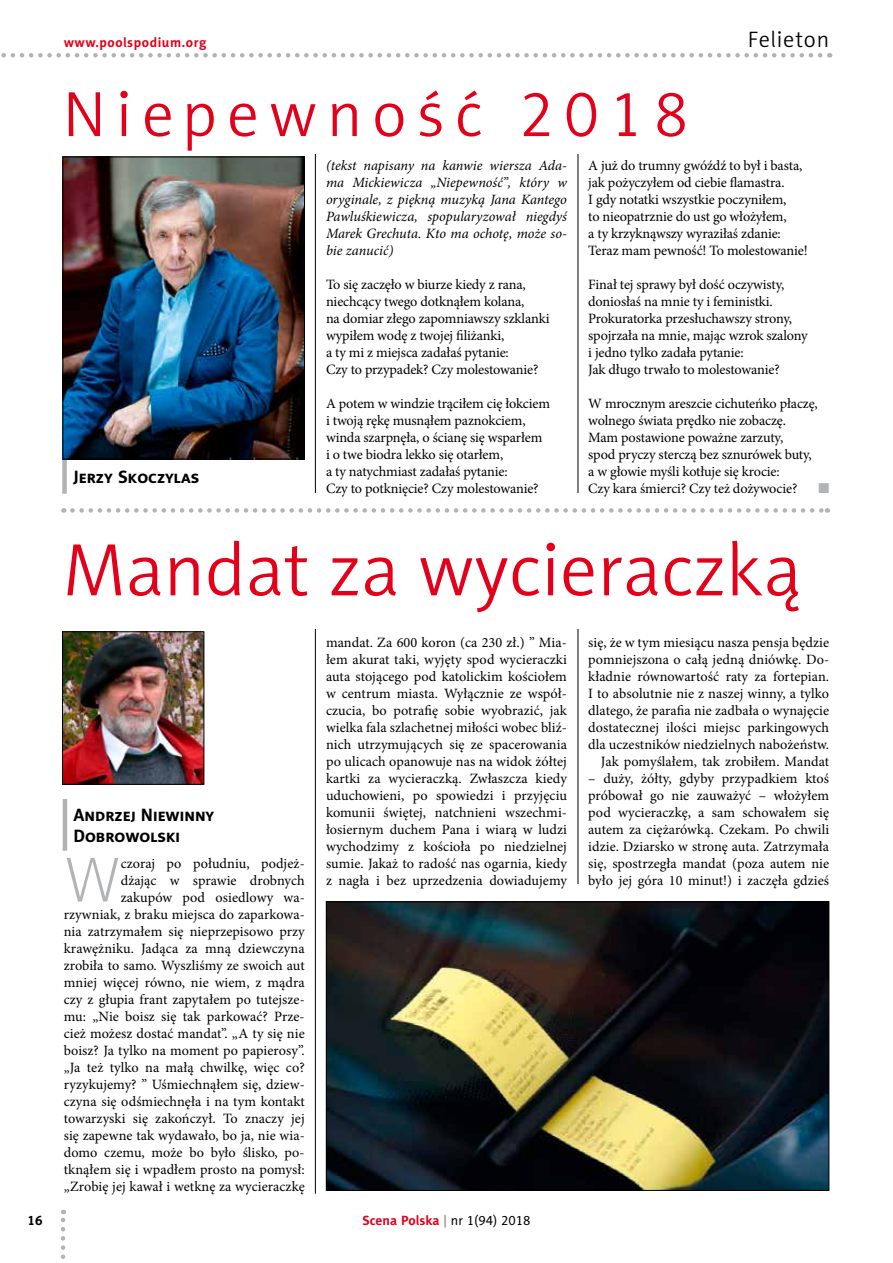
<style>
.page{position:relative;width:893px;height:1263px;background:#fff}
.page>*{position:absolute;margin:0;border:0;box-sizing:border-box;transform-origin:0 0}
.t1{font:75px "Naomi Sans EFN Light";color:#e2001a}
.t2{font:64.5px "Naomi Sans EFN Light";letter-spacing:.155em;color:#e2001a}
.t3{font:64.5px "Naomi Sans EFN Thin";color:#b1b3b4}
.t4{font:22.5px "Naomi Sans EFN Light";letter-spacing:.04em;color:#000}
.t5{font:700 18px/21.6px "Naomi Sans EFN";color:#000}
.t6{font:14.25px/17px "Minion Pro";letter-spacing:-.005em;color:#000}
.t7{font:italic 14.25px/17px "Minion Pro";letter-spacing:-.005em;color:#000;text-align:justify}
.t8{font:14.25px "Zapf Dingbats ITC";color:#b1b3b4}
.t9{font:700 13.5px "Naomi Sans EFN";color:#e2001a}
.t10{font:700 13.5px "Naomi Sans EFN";letter-spacing:.04em;color:#e2001a}
.t11{font:700 13.5px "Naomi Sans EFN";color:#000}
.s1{color:#9c9e9f}
.s2{font-weight:400;color:#000}
</style>
<div class="page">
<svg style="left:61px;top:1210px;width:4px;height:49px"></svg>
<hr style="left:315px;top:85px;width:1px;height:1109px;background:#000">
<hr style="left:578px;top:85px;width:1px;height:1109px;background:#000">
<svg style="left:1px;top:53px;width:819px;height:5px"></svg>
<div style="left:326px;top:884px;width:503px;height:310px;background:#fff"></div>
<svg style="left:72px;top:508px;width:756px;height:5px"></svg>
<div style="left:63px;top:85px;width:768px;height:68px;background:#fff"></div>
<div style="left:62px;top:459px;width:5px;height:35px;background:#b1b3b4"></div>
<img style="left:65px;top:159px;width:238px;height:298px">
<div style="left:63px;top:157px;width:242px;height:302px;border:1px solid #000"></div>
<div style="left:63px;top:530px;width:768px;height:99px;background:#fff"></div>
<img style="left:328px;top:903px;width:499px;height:286px">
<div style="left:326px;top:901px;width:503px;height:290px;border:1px solid #000"></div>
<hr style="left:63px;top:799px;width:4px;height:52px;background:#b1b3b4">
<img style="left:64px;top:633px;width:138px;height:149px">
<div style="left:62px;top:631px;width:142px;height:153px;border:1px solid #000"></div>
<p class="t10" style="left:64px;top:34px;width:144px">www.poolspodium.org</p>
<h2 class="t2" style="left:63px;top:77px;width:627px">Niepewność 2018</h2>
<h3 class="t4" style="left:748px;top:26px;width:83px">Felieton</h3>
<p class="t5" style="left:73px;top:466px;width:128px">Jerzy Skoczylas</p>
<p class="t7" style="left:326px;top:157px;width:242px">(tekst napisany na kanwie wiersza Ada&shy;ma Mickiewicza „Niepewność”, który w oryginale, z piękną muzyką Jana Kantego Pawluśkiewicza, spopularyzował niegdyś Marek Grechuta. Kto ma ochotę, może so&shy;bie zanucić)</p>
<p class="t6" style="left:326px;top:276px;width:225px">To się zaczęło w biurze kiedy z rana, niechcący twego dotknąłem kolana,<br>na domiar złego zapomniawszy szklanki wypiłem wodę z twojej filiżanki,<br>a ty mi z miejsca zadałaś pytanie:<br>Czy to przypadek? Czy molestowanie?</p>
<p class="t6" style="left:326px;top:395px;width:226px">A potem w windzie trąciłem cię łokciem i twoją rękę musnąłem paznokciem, winda szarpnęła, o ścianę się wsparłem<br>i o twe biodra lekko się otarłem,<br>a ty natychmiast zadałaś pytanie:<br>Czy to potknięcie? Czy molestowanie?</p>
<p class="t6" style="left:588px;top:157px;width:221px">A już do trumny gwóźdź to był i basta, jak pożyczyłem od ciebie flamastra.<br>I gdy notatki wszystkie poczyniłem,<br>to nieopatrznie do ust go włożyłem,<br>a ty krzyknąwszy wyraziłaś zdanie:<br>Teraz mam pewność! To molestowanie!</p>
<p class="t6" style="left:588px;top:276px;width:221px">Finał tej sprawy był dość oczywisty, doniosłaś na mnie ty i feministki.<br>Prokuratorka przesłuchawszy strony, spojrzała na mnie, mając wzrok szalony i jedno tylko zadała pytanie:<br>Jak długo trwało to molestowanie?</p>
<p class="t6" style="left:588px;top:395px;width:231px">W mrocznym areszcie cichuteńko płaczę, wolnego świata prędko nie zobaczę.<br>Mam postawione poważne zarzuty,<br>spod pryczy sterczą bez sznurówek buty, a w głowie myśli kotłuje się krocie:<br>Czy kara śmierci? Czy też dożywocie?</p>
<p class="t8" style="left:818px;top:482px;width:12px">■</p>
<h1 class="t1" style="left:63px;top:527px;width:740px">Mandat za wycieraczką</h1>
<p class="t5" style="left:73px;top:804px;width:142px">Andrzej Niewinny<br>Dobrowolski</p>
<p class="t6" style="left:64px;top:854px;width:242px;text-align:right">czoraj po południu, podjeż-<br>dżając w sprawie drobnych<br>zakupów pod osiedlowy wa&shy;rzywniak, z braku miejsca do zaparkowa&shy;nia zatrzymałem się nieprzepisowo przy krawężniku. Jadąca za mną dziewczyna zrobiła to samo. Wyszliśmy ze swoich aut mniej więcej równo, nie wiem, z mądra czy z głupia frant zapytałem po tutejsze&shy;mu: „Nie boisz się tak parkować? Prze&shy;cież możesz dostać mandat”. „A ty się nie boisz? Ja tylko na moment po papierosy”. „Ja też tylko na małą chwilkę, więc co? ryzykujemy? ” Uśmiechnąłem się, dziew&shy;czyna się odśmiechnęła i na tym kontakt towarzyski się zakończył. To znaczy jej się zapewne tak wydawało, bo ja, nie wia&shy;domo czemu, może bo było ślisko, po&shy;tknąłem się i wpadłem prosto na pomysł: „Zrobię jej kawał i wetknę za wycieraczkę</p>
<h2 class="t3" style="left:64px;top:844px;width:58px">W</h2>
<p class="t6" style="left:326px;top:633px;width:242px;text-align:justify">mandat. Za 600 koron (ca 230 zł.) ” Mia&shy;łem akurat taki, wyjęty spod wycieraczki auta stojącego pod katolickim kościołem w centrum miasta. Wyłącznie ze współ&shy;czucia, bo potrafię sobie wyobrazić, jak wielka fala szlachetnej miłości wobec bliź&shy;nich utrzymujących się ze spacerowania po ulicach opanowuje nas na widok żółtej kartki za wycieraczką. Zwłaszcza kiedy uduchowieni, po spowiedzi i przyjęciu komunii świętej, natchnieni wszechmi&shy;łosiernym duchem Pana i wiarą w ludzi wychodzimy z kościoła po niedzielnej sumie. Jakaż to radość nas ogarnia, kiedy z nagła i bez uprzedzenia dowiadujemy</p>
<p class="t6" style="left:588px;top:634px;width:242px;text-align:right">się, że w tym miesiącu nasza pensja będzie pomniejszona o całą jedną dniówkę. Do&shy;kładnie równowartość raty za fortepian.<br>I to absolutnie nie z naszej winny, a tylko dlatego, że parafia nie zadbała o wynajęcie dostatecznej ilości miejsc parkingowych dla uczestników niedzielnych nabożeństw.<br>Jak pomyślałem, tak zrobiłem. Mandat</p>
<p class="t6" style="left:588px;top:770px;width:242px;text-align:justify">– duży, żółty, gdyby przypadkiem ktoś próbował go nie zauważyć – włożyłem pod wycieraczkę, a sam schowałem się autem za ciężarówką. Czekam. Po chwili idzie. Dziarsko w stronę auta. Zatrzymała się, spostrzegła mandat (poza autem nie było jej góra 10 minut!) i zaczęła gdzieś</p>
<p class="t11" style="left:28px;top:1212px;width:16px">16</p>
<p class="t9" style="left:362px;top:1212px;width:170px">Scena Polska <span class="s1">|</span> <span class="s2">nr 1(94) 2018</span></p>
</div>
